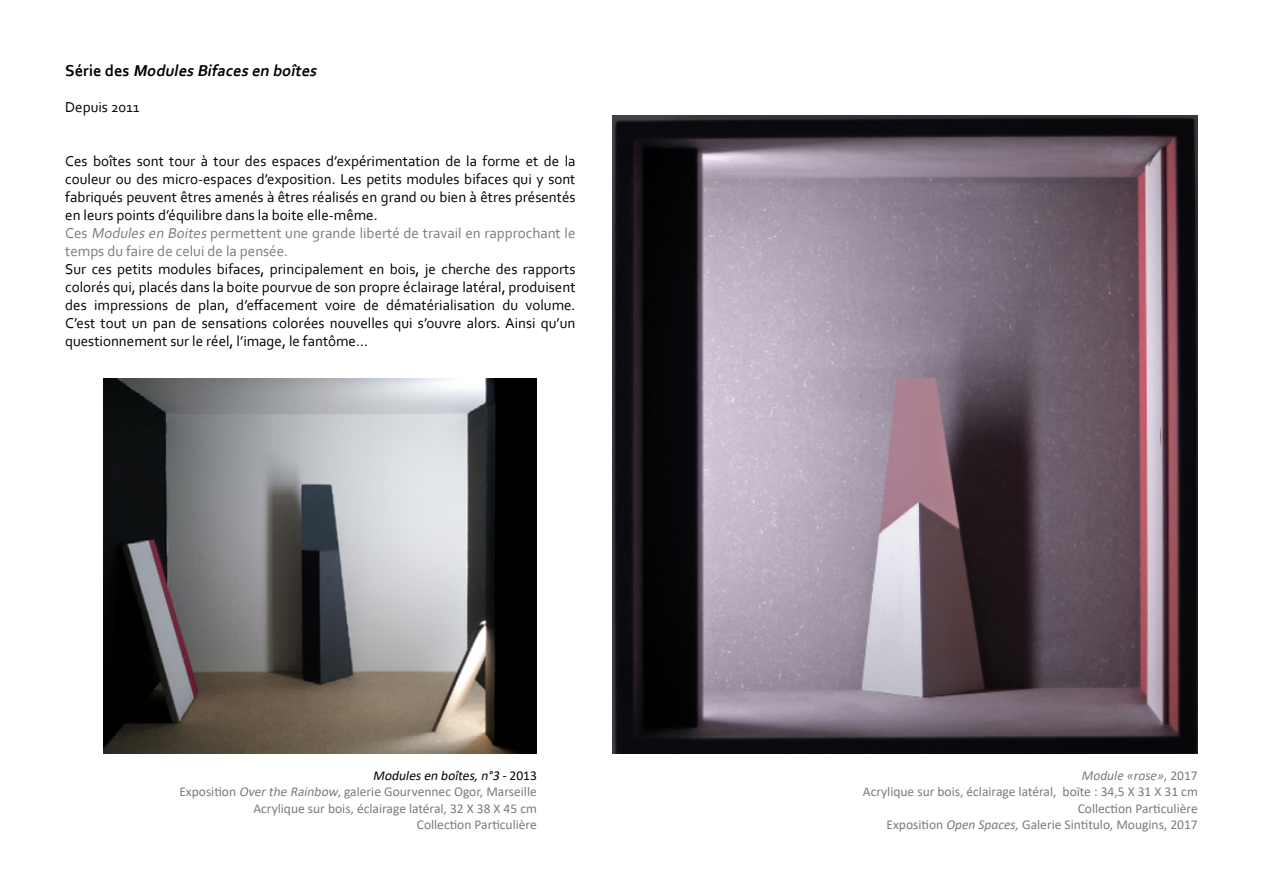
<style>
.page{position:relative;width:1263px;height:893px;background:#fff}
.page>*{position:absolute;margin:0;border:0;box-sizing:border-box;transform-origin:0 0}
.t1{font:italic 700 16.5px "Corbel";color:#000}
.t2{font:15px/18px "Corbel";color:#000}
.t3{font:13.5px/16.2px "Calibri";color:#7c7b7b;text-align:right}
.s1{font-style:normal}
.s2{color:#7c7b7b}
.s3{font-style:italic;color:#7c7b7b}
.s4{font-style:italic;color:#000}
.s5{color:#000}
.s6{font-style:italic}
</style>
<div class="page">
<img style="left:612px;top:116px;width:586px;height:638px">
<img style="left:104px;top:378px;width:433px;height:376px">
<p class="t1" style="left:65px;top:61px;width:256px"><span class="s1">S é r i e d e s</span> Modules Bifaces en boîtes</p>
<p class="t2" style="left:65px;top:98px;width:76px">Depuis 2011</p>
<p class="t2" style="left:65px;top:152px;width:512px">Ces boîtes sont tour à tour des espaces d’expérimentation de la forme et de la couleur ou des micro-espaces d’exposition. Les petits modules bifaces qui y sont fabriqués peuvent êtres amenés à êtres réalisés en grand ou bien à êtres présentés en leurs points d’équilibre dans la boite elle-même.<br><span class="s2">Ces</span> <span class="s3">Modules en Boites</span> <span class="s2">permettent une grande liberté de travail en rapprochant le temps du faire de celui de la pensée.</span></p>
<p class="t2" style="left:65px;top:260px;width:512px;text-align:justify">Sur ces petits modules bifaces, principalement en bois, je cherche des rapports colorés qui, placés dans la boite pourvue de son propre éclairage latéral, produisent des impressions de plan, d’effacement voire de dématérialisation du volume.<br>C’est tout un pan de sensations colorées nouvelles qui s’ouvre alors. Ainsi qu’un questionnement sur le réel, l’image, le fantôme...</p>
<p class="t3" style="left:179px;top:767px;width:359px"><span class="s4">Modulesen boîtes,n°3 -</span><span class="s5">2 0 1 3<br></span>Exposition <span class="s6">Overthe Rainbow</span>, galerie Gourvennec Ogor, Marseille Acrylique sur bois, éclairage latéral, 32 X 38 X 45 cm<br>Collection Particulière</p>
<p class="t3" style="left:863px;top:767px;width:336px"><span class="s6">Module «rose»</span>, 2017<br>Acrylique sur bois, éclairage latéral, boïte : 34,5 X 31 X 31 cm Collection Particulière<br>Exposition <span class="s6">Open Spaces,</span> Galerie Sintitulo, Mougins, 2017</p>
</div>
